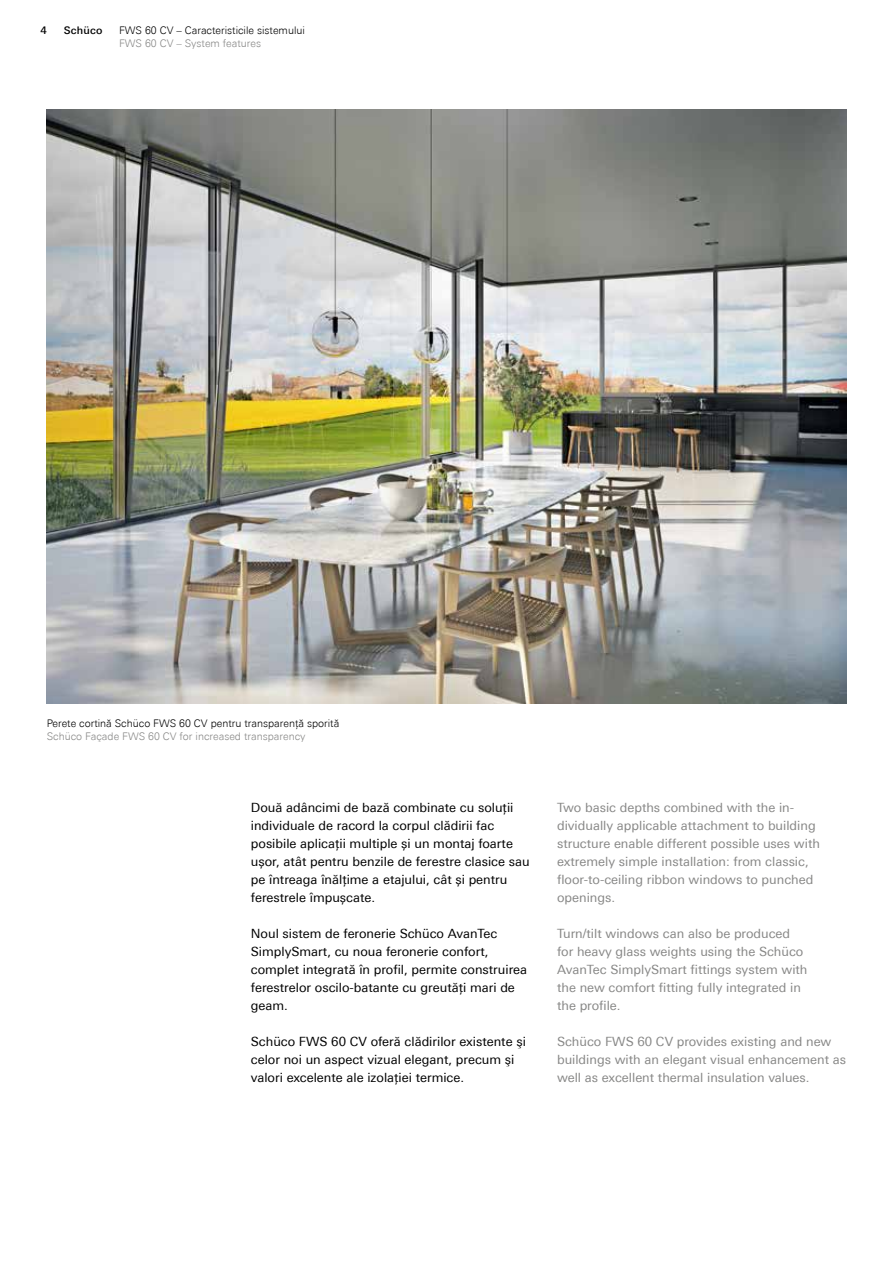
<style>
.page{position:relative;width:893px;height:1263px;background:#fff}
.page>*{position:absolute;margin:0;border:0;box-sizing:border-box;transform-origin:0 0}
.t1{font:12.75px/18px "Univers Next Pro";color:#000}
.t2{font:12.75px/18px "Univers Next Pro";color:#878786}
.t3{font:300 10.5px "Univers Next Pro";color:#000}
.t4{font:300 10.5px "Univers Next Pro";color:#878786}
.t5{font:500 10.5px "Univers Next Pro";letter-spacing:.02em;color:#000}
</style>
<div class="page">
<img style="left:46px;top:110px;width:800px;height:594px">
<p class="t5" style="left:40px;top:24px;width:8px">4</p>
<p class="t5" style="left:64px;top:24px;width:40px">Schüco</p>
<p class="t3" style="left:119px;top:24px;width:187px">FWS 60 CV – Caracteristicile sistemului</p>
<p class="t4" style="left:119px;top:37px;width:144px">FWS 60 CV – System features</p>
<p class="t3" style="left:47px;top:717px;width:294px">Perete cortină Schüco FWS 60 CV pentru transparenţă sporită</p>
<p class="t4" style="left:47px;top:730px;width:260px">Schüco Façade FWS 60 CV for increased transparency</p>
<p class="t1" style="left:251px;top:798px;width:280px">Două adâncimi de bază combinate cu soluții individuale de racord la corpul clădirii fac posibile aplicații multiple și un montaj foarte ușor, atât pentru benzile de ferestre clasice sau pe întreaga înălțime a etajului, cât și pentru ferestrele împușcate.</p>
<p class="t1" style="left:251px;top:924px;width:278px">Noul sistem de feronerie Schüco AvanTec SimplySmart, cu noua feronerie confort, complet integrată în profil, permite construirea ferestrelor oscilo-batante cu greutăți mari de geam.</p>
<p class="t1" style="left:251px;top:1032px;width:276px">Schüco FWS 60 CV oferă clădirilor existente şi celor noi un aspect vizual elegant, precum şi valori excelente ale izolaţiei termice.</p>
<p class="t2" style="left:557px;top:798px;width:264px">Two basic depths combined with the in&shy;dividually applicable attachment to building structure enable different possible uses with extremely simple installation: from classic, floor-to-ceiling ribbon windows to punched openings.</p>
<p class="t2" style="left:557px;top:924px;width:252px">Turn/tilt windows can also be produced for heavy glass weights using the Schüco AvanTec SimplySmart fittings system with the new comfort fitting fully integrated in the profile.</p>
<p class="t2" style="left:557px;top:1032px;width:291px">Schüco FWS 60 CV provides existing and new buildings with an elegant visual enhancement as well as excellent thermal insulation values.</p>
</div>
